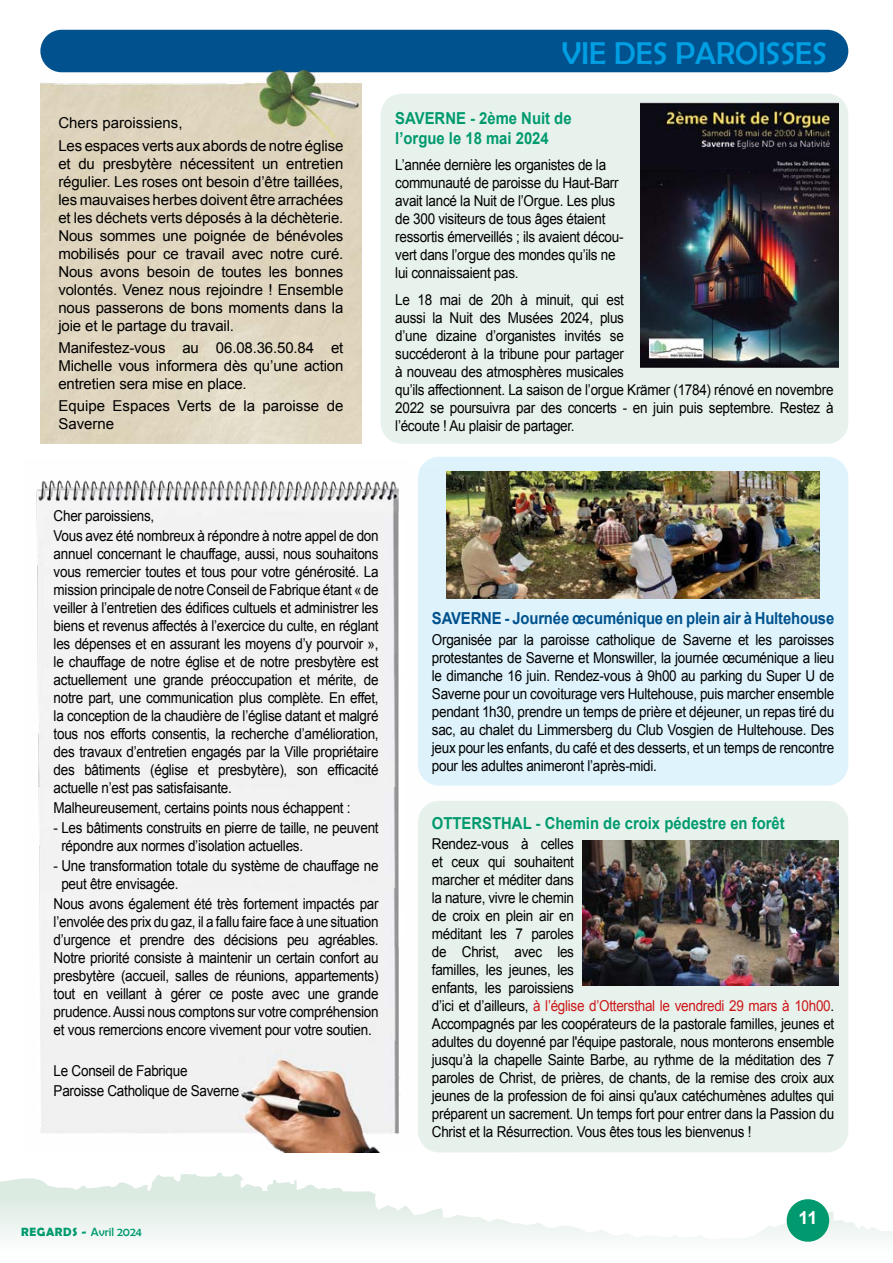
<style>
.page{position:relative;width:893px;height:1263px;background:#fff}
.page>*{position:absolute;margin:0;border:0;box-sizing:border-box;transform-origin:0 0}
.t1{font:31.65px "Berlin Sans FB";color:#009fe3}
.t2{font:700 18px "Arial";color:#fff}
.t3{font:700 16.5px/19.5px "Arial";color:#009a6e;scale:.9 1}
.t4{font:700 16.5px "Arial";letter-spacing:-.01em;color:#00528e;scale:.9 1}
.t5{font:15px/18px "Arial";letter-spacing:-.02em;color:#000;scale:.9 1}
.t6{font:15px/18px "Arial";letter-spacing:-.02em;color:#000;text-align:justify}
.t7{font:15px/18px "Arial";color:#000}
.t8{font:12px "Berlin Sans FB";color:#009a6e}
.s1{font-family:"Berlin Sans FB Demi";font-weight:700}
.s2{color:#cd1719}
</style>
<div class="page">
<svg style="left:0;top:1172px;width:893px;height:70px"></svg>
<div style="left:787px;top:1199px;width:42px;height:43px;background:#009a6e;border-radius:50%"></div>
<div style="left:381px;top:94px;width:467px;height:350px;background:#e8f2ed;border-radius:21px"></div>
<div style="left:40px;top:30px;width:808px;height:42px;background:#00528e;border-radius:21px"></div>
<div style="left:418px;top:801px;width:430px;height:351px;background:#e8f2ed;border-radius:21px"></div>
<img style="left:583px;top:841px;width:256px;height:144px">
<div style="left:418px;top:457px;width:430px;height:329px;background:#def3fc;border-radius:21px"></div>
<img style="left:517px;top:472px;width:303px;height:126px">
<img style="left:40px;top:37px;width:321px;height:407px">
<img style="left:36px;top:459px;width:481px;height:693px">
<img style="left:640px;top:103px;width:199px;height:264px">
<p class="t7" style="left:58px;top:114px;width:126px">Chers paroissiens,</p>
<p class="t6" style="left:58px;top:137px;width:286px">Les espaces verts aux abords de notre église et du presbytère nécessitent un entretien régulier. Les roses ont besoin d’être taillées, les mauvaises herbes doivent être arrachées et les déchets verts déposés à la déchèterie.<br>Nous sommes une poignée de bénévoles mobilisés pour ce travail avec notre curé.<br>Nous avons besoin de toutes les bonnes volontés. Venez nous rejoindre ! Ensemble nous passerons de bons moments dans la joie et le partage du travail.</p>
<p class="t6" style="left:58px;top:339px;width:286px">Manifestez-vous au 06.08.36.50.84 et Michelle vous informera dès qu’une action entretien sera mise en place.</p>
<p class="t7" style="left:58px;top:397px;width:286px">Equipe Espaces Verts de la paroisse de<br>Saverne</p>
<p class="t1" style="left:562px;top:35px;width:267px">VIE DES PAROISSES</p>
<p class="t3" style="left:395px;top:109px;width:197px">SAVERNE - 2ème Nuit de l’orgue le 18 mai 2024</p>
<p class="t5" style="left:395px;top:156px;width:255px">L’année dernière les organistes de la communauté de paroisse du Haut-Barr avait lancé la Nuit de l’Orgue. Les plus de 300 visiteurs de tous âges étaient ressortis émerveillés ; ils avaient décou&shy;vert dans l’orgue des mondes qu’ils ne lui connaissaient pas.</p>
<p class="t5" style="left:395px;top:291px;width:488px">Le 18 mai de 20h à minuit, qui est<br>aussi la Nuit des Musées 2024, plus<br>d’une dizaine d’organistes invités se<br>succéderont à la tribune pour partager<br>à nouveau des atmosphères musicales<br>qu’ils affectionnent. La saison de l’orgue Krämer (1784) rénové en novembre 2022 se poursuivra par des concerts - en juin puis septembre. Restez à l’écoute ! Au plaisir de partager.</p>
<p class="t5" style="left:54px;top:507px;width:113px">Cher paroissiens,</p>
<p class="t5" style="left:54px;top:527px;width:363px;text-align:justify">Vous avez été nombreux à répondre à notre appel de don annuel concernant le chauffage, aussi, nous souhaitons vous remercier toutes et tous pour votre générosité. La mission principale de notre Conseil de Fabrique étant « de veiller à l’entretien des édifices cultuels et administrer les biens et revenus affectés à l’exercice du culte, en réglant les dépenses et en assurant les moyens d’y pourvoir », le chauffage de notre église et de notre presbytère est actuellement une grande préoccupation et mérite, de notre part, une communication plus complète. En effet, la conception de la chaudière de l’église datant et malgré tous nos efforts consentis, la recherche d’amélioration, des travaux d’entretien engagés par la Ville propriétaire des bâtiments (église et presbytère), son efficacité actuelle n’est pas satisfaisante.</p>
<p class="t5" style="left:54px;top:799px;width:331px">Malheureusement, certains points nous échappent :</p>
<p class="t5" style="left:61px;top:819px;width:354px;text-indent:-8px">- Les bâtiments construits en pierre de taille, ne peuvent répondre aux normes d’isolation actuelles.</p>
<p class="t5" style="left:61px;top:857px;width:354px;text-indent:-8px">- Une transformation totale du système de chauffage ne peut être envisagée.</p>
<p class="t5" style="left:54px;top:895px;width:363px;text-align:justify">Nous avons également été très fortement impactés par l’envolée des prix du gaz, il a fallu faire face à une situation d’urgence et prendre des décisions peu agréables.<br>Notre priorité consiste à maintenir un certain confort au presbytère (accueil, salles de réunions, appartements) tout en veillant à gérer ce poste avec une grande prudence. Aussi nous comptons sur votre compréhension et vous remercions encore vivement pour votre soutien.</p>
<p class="t5" style="left:54px;top:1062px;width:150px">Le Conseil de Fabrique</p>
<p class="t5" style="left:54px;top:1082px;width:208px">Paroisse Catholique de Saverne</p>
<p class="t8" style="left:21px;top:1225px;width:122px"><span class="s1">REGARDS -</span> Avril 2024</p>
<p class="t4" style="left:432px;top:608px;width:449px">SAVERNE - Journée œcuménique en plein air à Hultehouse</p>
<p class="t5" style="left:432px;top:630px;width:449px;text-align:justify">Organisée par la paroisse catholique de Saverne et les paroisses protestantes de Saverne et Monswiller, la journée œcuménique a lieu le dimanche 16 juin. Rendez-vous à 9h00 au parking du Super U de Saverne pour un covoiturage vers Hultehouse, puis marcher ensemble pendant 1h30, prendre un temps de prière et déjeuner, un repas tiré du sac, au chalet du Limmersberg du Club Vosgien de Hultehouse. Des jeux pour les enfants, du café et des desserts, et un temps de rencontre pour les adultes animeront l’après-midi.</p>
<p class="t3" style="left:432px;top:814px;width:394px">OTTERSTHAL - Chemin de croix pédestre en forêt</p>
<p class="t5" style="left:432px;top:835px;width:449px">Rendez-vous à celles<br>et ceux qui souhaitent<br>marcher et méditer dans<br>la nature, vivre le chemin<br>de croix en plein air en<br>méditant les 7 paroles<br>de Christ, avec les<br>familles, les jeunes, les<br>enfants, les paroissiens<br>d’ici et d’ailleurs, <span class="s2">à l’église d’Ottersthal le vendredi 29 mars à 10h00</span>.<br>Accompagnés par les coopérateurs de la pastorale familles, jeunes et adultes du doyenné par l'équipe pastorale, nous monterons ensemble jusqu’à la chapelle Sainte Barbe, au rythme de la méditation des 7 paroles de Christ, de prières, de chants, de la remise des croix aux jeunes de la profession de foi ainsi qu'aux catéchumènes adultes qui préparent un sacrement. Un temps fort pour entrer dans la Passion du Christ et la Résurrection. Vous êtes tous les bienvenus !</p>
<p class="t2" style="left:798px;top:1206px;width:21px">11</p>
</div>
